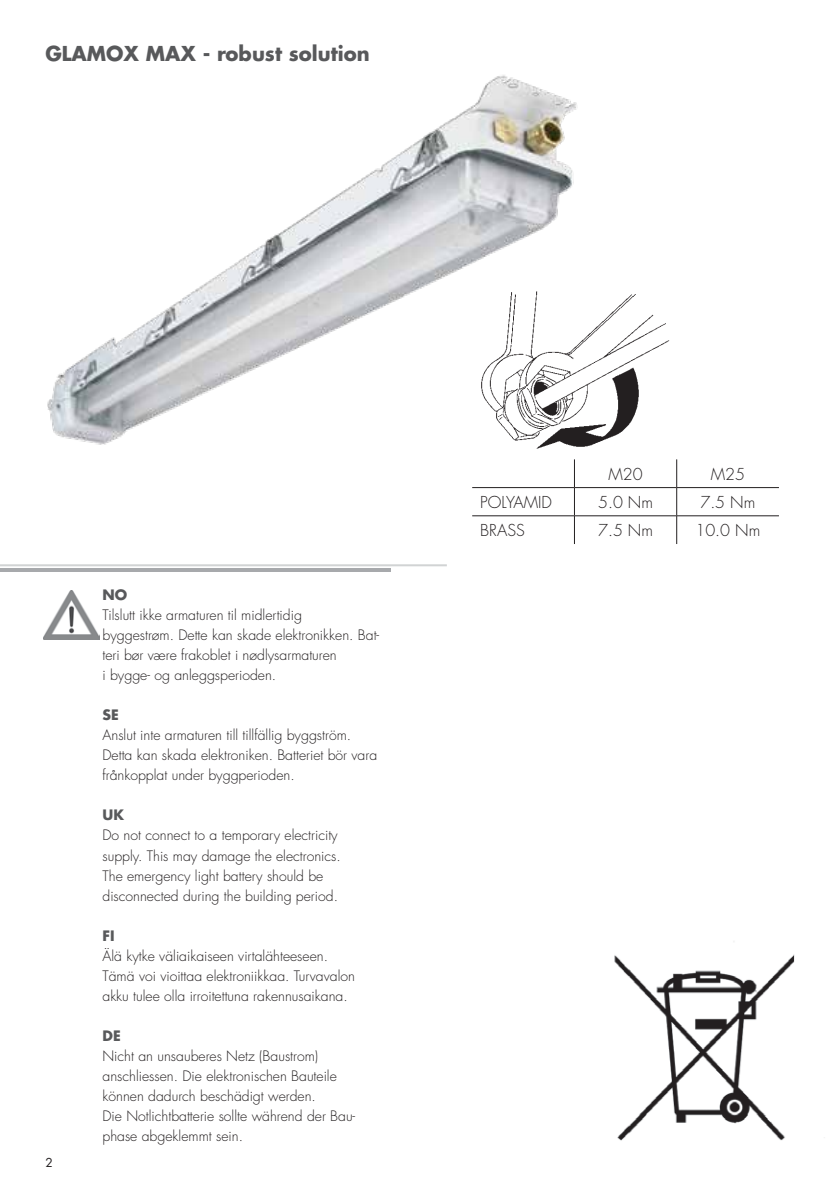
<style>
.page{position:relative;width:840px;height:1191px;background:#fff}
.page>*{position:absolute;margin:0;border:0;box-sizing:border-box;transform-origin:0 0}
.t1{font:700 20px "Futura";color:#58595b}
.t2{font:300 16px "Futura";color:#231f20}
.t3{font:300 14px/20px "Futura";color:#231f20}
.t4{font:700 14px "Futura";color:#58595b}
.t5{font:12px "Futura";color:#231f20}
</style>
<div class="page">
<img style="left:47px;top:75px;width:530px;height:370px">
<img style="left:43px;top:590px;width:56px;height:49px">
<img style="left:614px;top:941px;width:181px;height:200px">
<hr style="left:0;top:568px;width:390px;height:3px;background:#a7a9ac">
<hr style="left:0;top:564px;width:446px;height:2px;background:#d1d3d4">
<img style="left:473px;top:283px;width:197px;height:166px">
<hr style="left:472px;top:487px;width:102px;height:1px;background:#231f20">
<hr style="left:574px;top:487px;width:102px;height:1px;background:#231f20">
<hr style="left:676px;top:487px;width:102px;height:1px;background:#231f20">
<hr style="left:472px;top:515px;width:102px;height:1px;background:#231f20">
<hr style="left:574px;top:515px;width:102px;height:1px;background:#231f20">
<hr style="left:676px;top:515px;width:102px;height:1px;background:#231f20">
<svg style="left:676px;top:459px;width:1px;height:85px"></svg>
<h1 class="t1" style="left:45px;top:41px;width:325px">GLAMOX MAX - robust solution</h1>
<p class="t5" style="left:45px;top:1154px;width:9px">2</p>
<p class="t4" style="left:102px;top:586px;width:26px">NO</p>
<p class="t3" style="left:102px;top:605px;width:278px">Tilslutt ikke armaturen til midlertidig<br>byggestrøm. Dette kan skade elektronikken. Bat&shy;teri bør være frakoblet i nødlysarmaturen<br>i bygge- og anleggsperioden.</p>
<p class="t4" style="left:102px;top:706px;width:18px">SE</p>
<p class="t3" style="left:102px;top:725px;width:276px">Anslut inte armaturen till tillfällig byggström.<br>Detta kan skada elektroniken. Batteriet bör vara frånkopplat under byggperioden.</p>
<p class="t4" style="left:102px;top:806px;width:23px">UK</p>
<p class="t3" style="left:102px;top:826px;width:240px">Do not connect to a temporary electricity supply. This may damage the electronics.<br>The emergency light battery should be disconnected during the building period.</p>
<p class="t4" style="left:102px;top:926px;width:14px">FI</p>
<p class="t3" style="left:102px;top:946px;width:254px">Älä kytke väliaikaiseen virtalähteeseen.<br>Tämä voi vioittaa elektroniikkaa. Turvavalon akku tulee olla irroitettuna rakennusaikana.</p>
<p class="t4" style="left:102px;top:1026px;width:20px">DE</p>
<p class="t3" style="left:102px;top:1046px;width:254px">Nicht an unsauberes Netz (Baustrom) anschliessen. Die elektronischen Bauteile können dadurch beschädigt werden.<br>Die Notlichtbatterie sollte während der Bau&shy;phase abgeklemmt sein.</p>
<p class="t2" style="left:608px;top:464px;width:36px">M20</p>
<p class="t2" style="left:710px;top:464px;width:36px">M25</p>
<p class="t2" style="left:480px;top:492px;width:73px">POLYAMID</p>
<p class="t2" style="left:597px;top:492px;width:56px">5.0 Nm</p>
<p class="t2" style="left:700px;top:492px;width:56px">7.5 Nm</p>
<p class="t2" style="left:480px;top:520px;width:46px">BRASS</p>
<p class="t2" style="left:597px;top:520px;width:56px">7.5 Nm</p>
<p class="t2" style="left:695px;top:520px;width:66px">10.0 Nm</p>
</div>
